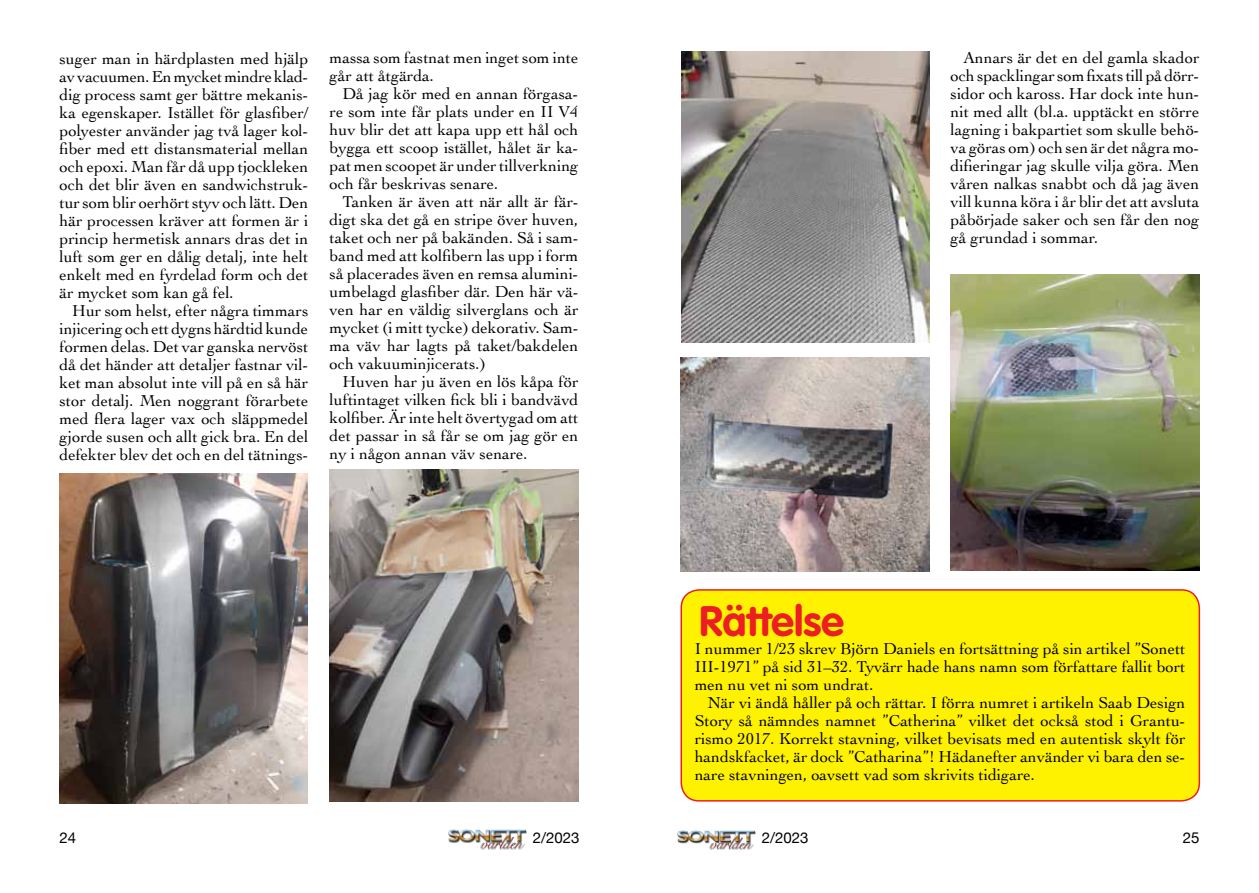
<style>
.page{position:relative;width:1259px;height:893px;background:#fff}
.page>*{position:absolute;margin:0;border:0;box-sizing:border-box;transform-origin:0 0}
.t1{font:700 42px "VAG Rounded";color:#ed1d24}
.t2{font:16.5px/18px "Cochin";color:#000;text-align:justify}
.t3{font:15px "Helvetica Neue";color:#000}
</style>
<div class="page">
<img style="left:448px;top:830px;width:78px;height:20px">
<img style="left:677px;top:830px;width:78px;height:20px">
<img style="left:60px;top:474px;width:247px;height:329px">
<img style="left:330px;top:470px;width:248px;height:331px">
<img style="left:681px;top:51px;width:248px;height:291px">
<img style="left:680px;top:358px;width:249px;height:214px">
<img style="left:950px;top:274px;width:249px;height:296px">
<div style="left:681px;top:590px;width:518px;height:211px;background:#fff200;border-radius:18px"></div>
<div style="left:680px;top:589px;width:520px;height:213px;border:2px solid #ed1d24;border-radius:18px"></div>
<p class="t2" style="left:60px;top:49px;width:250px">suger man in härdplasten med hjälp av vacuumen. En mycket mindre klad&shy;dig process samt ger bättre mekanis&shy;ka egenskaper. Istället för glasfiber/ polyester använder jag två lager kol&shy;fiber med ett distansmaterial mellan och epoxi. Man får då upp tjockleken och det blir även en sandwichstruk&shy;tur som blir oerhört styv och lätt. Den här processen kräver att formen är i princip hermetisk annars dras det in luft som ger en dålig detalj, inte helt enkelt med en fyrdelad form och det är mycket som kan gå fel.</p>
<p class="t2" style="left:60px;top:301px;width:250px;text-indent:13px">Hur som helst, efter några timmars injicering och ett dygns härdtid kunde formen delas. Det var ganska nervöst då det händer att detaljer fastnar vil&shy;ket man absolut inte vill på en så här stor detalj. Men noggrant förarbete med flera lager vax och släppmedel gjorde susen och allt gick bra. En del defekter blev det och en del tätnings-</p>
<p class="t2" style="left:330px;top:48px;width:250px">massa som fastnat men inget som inte går att åtgärda.</p>
<p class="t2" style="left:330px;top:84px;width:250px;text-indent:13px">Då jag kör med en annan förgasa&shy;re som inte får plats under en II V4 huv blir det att kapa upp ett hål och bygga ett scoop istället, hålet är ka&shy;pat men scoopet är under tillverkning och får beskrivas senare.</p>
<p class="t2" style="left:330px;top:192px;width:250px;text-indent:13px">Tanken är även att när allt är fär&shy;digt ska det gå en stripe över huven, taket och ner på bakänden. Så i sam&shy;band med att kolfibern las upp i form så placerades även en remsa alumini&shy;umbelagd glasfiber där. Den här vä&shy;ven har en väldig silverglans och är mycket (i mitt tycke) dekorativ. Sam&shy;ma väv har lagts på taket/bakdelen och vakuuminjicerats.)</p>
<p class="t2" style="left:330px;top:372px;width:250px;text-indent:13px">Huven har ju även en lös kåpa för luftintaget vilken fick bli i bandvävd kolfiber. Är inte helt övertygad om att det passar in så får se om jag gör en ny i någon annan väv senare.</p>
<p class="t2" style="left:950px;top:48px;width:250px;text-indent:13px">Annars är det en del gamla skador och spacklingar som fixats till på dörr&shy;sidor och kaross. Har dock inte hun&shy;nit med allt (bl.a. upptäckt en större lagning i bakpartiet som skulle behö&shy;va göras om) och sen är det några mo&shy;difieringar jag skulle vilja göra. Men våren nalkas snabbt och då jag även vill kunna köra i år blir det att avsluta påbörjade saker och sen får den nog gå grundad i sommar.</p>
<h1 class="t1" style="left:699px;top:597px;width:146px">Rättelse</h1>
<p class="t2" style="left:695px;top:639px;width:492px">I nummer 1/23 skrev Björn Daniels en fortsättning på sin artikel ”Sonett III-1971” på sid 31–32. Tyvärr hade hans namn som författare fallit bort men nu vet ni som undrat.</p>
<p class="t2" style="left:695px;top:693px;width:492px;text-indent:13px">När vi ändå håller på och rättar. I förra numret i artikeln Saab Design Story så nämndes namnet ”Catherina” vilket det också stod i Grantu&shy;rismo 2017. Korrekt stavning, vilket bevisats med en autentisk skylt för handskfacket, är dock ”Catharina”! Hädanefter använder vi bara den se&shy;nare stavningen, oavsett vad som skrivits tidigare.</p>
<p class="t3" style="left:60px;top:827px;width:18px">24</p>
<p class="t3" style="left:533px;top:827px;width:48px">2/2023</p>
<p class="t3" style="left:762px;top:827px;width:48px">2/2023</p>
<p class="t3" style="left:1182px;top:827px;width:18px">25</p>
</div>
